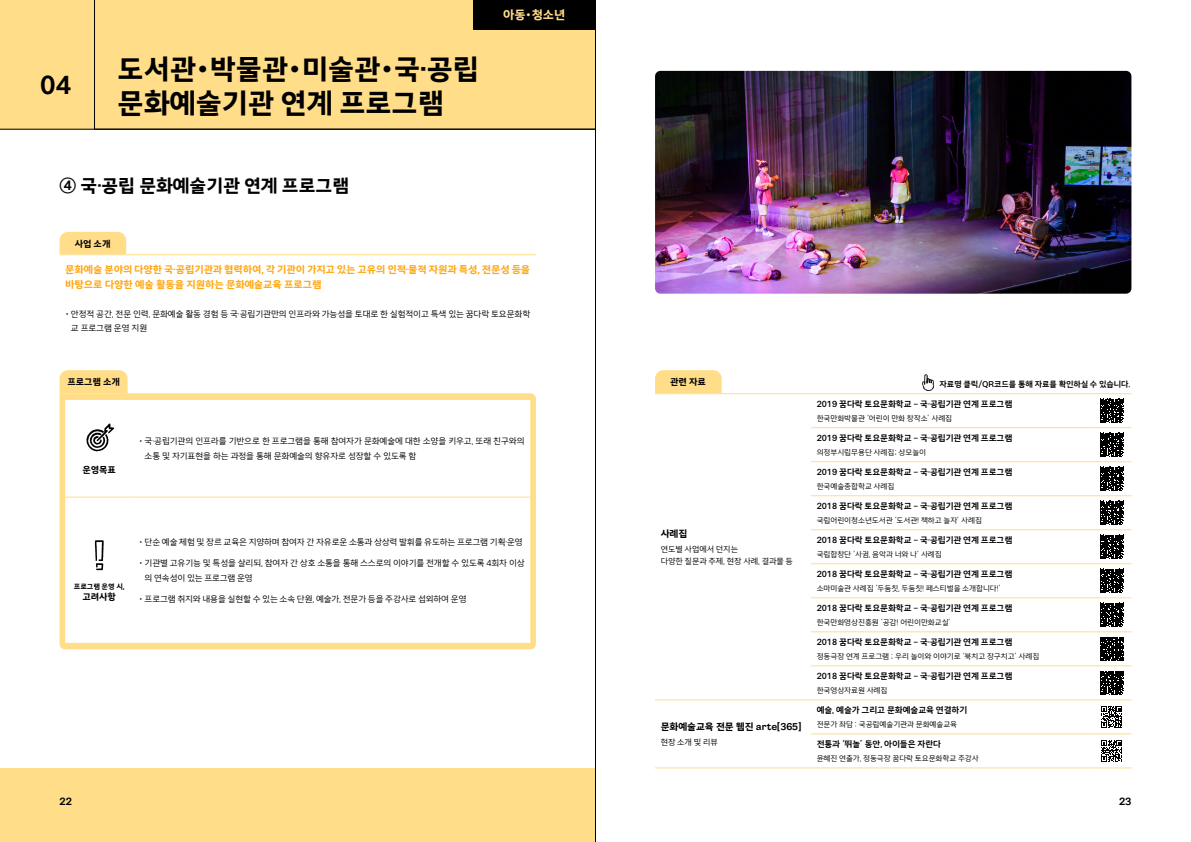
<style>
.page{position:relative;width:1191px;height:842px;background:#fff}
.page>*{position:absolute;margin:0;border:0;box-sizing:border-box;transform-origin:0 0}
.t1{font:28px/33.6px "Happiness Sans Print Title";color:#000}
.t2{font:25px "Happiness Sans Print Title";color:#000}
.t3{font:18px "Happiness Sans Print Title";color:#000}
.t4{font:12px "Happiness Sans Print Title";color:#ffdd89}
.t5{font:10px/15px "Happiness Sans Print Title";color:#ffa815}
.t6{font:10px "Happiness Sans Print Title";color:#000}
.t7{font:9.5px "Happiness Sans Print Title";color:#000}
.t8{font:9px "Happiness Sans Print Title";color:#000}
.t9{font:8.5px/15px "Happiness Sans Print Regular";color:#000}
.t10{font:8.5px "Happiness Sans Print Bold";color:#000}
.t11{font:8px/11.5px "Happiness Sans Print Regular";color:#000}
.t12{font:8px "Happiness Sans Print Bold";color:#000}
.t13{font:7.5px "Happiness Sans Print Regular";color:#000}
.t14{font:7px "Happiness Sans Print Title";color:#000}
</style>
<div class="page">
<div style="left:0;top:0;width:595px;height:130px;background:#ffdd89"></div>
<hr style="left:0;top:129px;width:595px;height:1px;background:#000">
<div style="left:473px;top:0;width:122px;height:29px;background:#000"></div>
<hr style="left:94px;top:0;width:1px;height:129px;background:#000">
<div style="left:0;top:768px;width:595px;height:74px;background:#ffdd89"></div>
<svg style="left:60px;top:232px;width:66px;height:22px"></svg>
<hr style="left:60px;top:254px;width:476px;height:1px;background:#ffdd89">
<svg style="left:60px;top:370px;width:68px;height:23px;background:#ffde8c"></svg>
<svg style="left:60px;top:393px;width:476px;height:256px;background:#ffdd8c"></svg>
<svg style="left:65px;top:400px;width:465px;height:243px"></svg>
<hr style="left:133px;top:497px;width:397px;height:1px;background:#ffdd89">
<hr style="left:65px;top:497px;width:68px;height:1px;background:#ffdd89">
<hr style="left:65px;top:399px;width:68px;height:1px;background:#ffdd89">
<hr style="left:133px;top:399px;width:397px;height:1px;background:#ffdd89">
<hr style="left:65px;top:643px;width:68px;height:1px;background:#ffdd89">
<hr style="left:133px;top:643px;width:397px;height:1px;background:#ffdd89">
<svg style="left:86px;top:423px;width:29px;height:29px"></svg>
<svg style="left:95px;top:540px;width:9px;height:30px"></svg>
<div style="left:655px;top:370px;width:66px;height:23px;background:#ffdd89"></div>
<hr style="left:655px;top:767px;width:156px;height:1px;background:#ffdd89">
<hr style="left:655px;top:699px;width:156px;height:1px;background:#ffdd89">
<hr style="left:655px;top:393px;width:156px;height:1px;background:#ffdd89">
<hr style="left:811px;top:427px;width:280px;height:1px;background:#ffdd89">
<hr style="left:1091px;top:427px;width:40px;height:1px;background:#ffdd89">
<hr style="left:811px;top:461px;width:280px;height:1px;background:#ffdd89">
<hr style="left:1091px;top:461px;width:40px;height:1px;background:#ffdd89">
<hr style="left:811px;top:495px;width:280px;height:1px;background:#ffdd89">
<hr style="left:1091px;top:495px;width:40px;height:1px;background:#ffdd89">
<hr style="left:811px;top:529px;width:280px;height:1px;background:#ffdd89">
<hr style="left:1091px;top:529px;width:40px;height:1px;background:#ffdd89">
<hr style="left:811px;top:563px;width:280px;height:1px;background:#ffdd89">
<hr style="left:1091px;top:563px;width:40px;height:1px;background:#ffdd89">
<hr style="left:811px;top:597px;width:280px;height:1px;background:#ffdd89">
<hr style="left:1091px;top:597px;width:40px;height:1px;background:#ffdd89">
<hr style="left:811px;top:631px;width:280px;height:1px;background:#ffdd89">
<hr style="left:1091px;top:631px;width:40px;height:1px;background:#ffdd89">
<hr style="left:811px;top:665px;width:280px;height:1px;background:#ffdd89">
<hr style="left:1091px;top:665px;width:40px;height:1px;background:#ffdd89">
<hr style="left:811px;top:699px;width:280px;height:1px;background:#ffdd89">
<hr style="left:1091px;top:699px;width:40px;height:1px;background:#ffdd89">
<hr style="left:811px;top:733px;width:280px;height:1px;background:#ffdd89">
<hr style="left:1091px;top:733px;width:40px;height:1px;background:#ffdd89">
<hr style="left:811px;top:767px;width:280px;height:1px;background:#ffdd89">
<hr style="left:1091px;top:767px;width:40px;height:1px;background:#ffdd89">
<hr style="left:811px;top:393px;width:280px;height:1px;background:#ffdd89">
<hr style="left:1091px;top:393px;width:40px;height:1px;background:#ffdd89">
<svg style="left:1100px;top:399px;width:23px;height:24px"></svg>
<svg style="left:1100px;top:433px;width:23px;height:24px"></svg>
<svg style="left:1100px;top:467px;width:23px;height:24px"></svg>
<svg style="left:1100px;top:501px;width:23px;height:24px"></svg>
<svg style="left:1100px;top:535px;width:23px;height:24px"></svg>
<svg style="left:1100px;top:569px;width:23px;height:24px"></svg>
<svg style="left:1100px;top:603px;width:23px;height:24px"></svg>
<svg style="left:1100px;top:637px;width:23px;height:24px"></svg>
<svg style="left:1100px;top:671px;width:23px;height:24px"></svg>
<svg style="left:1101px;top:706px;width:21px;height:22px"></svg>
<svg style="left:1101px;top:740px;width:21px;height:22px"></svg>
<svg style="left:922px;top:374px;width:12px;height:17px"></svg>
<img style="left:655px;top:71px;width:476px;height:223px">
<hr style="left:595px;top:0;width:1px;height:842px;background:#000">
<h2 class="t2" style="left:40px;top:69px;width:32px">04</h2>
<h1 class="t1" style="left:118px;top:52px;width:363px">도서관•박물관•미술관•국·공립 문화예술기관 연계 프로그램</h1>
<h3 class="t3" style="left:60px;top:174px;width:291px">④ 국·공립 문화예술기관 연계 프로그램</h3>
<h3 class="t4" style="left:503px;top:7px;width:63px">아동•청소년</h3>
<p class="t8" style="left:75px;top:238px;width:37px">사업 소개</p>
<p class="t5" style="left:65px;top:262px;width:466px">문화예술 분야의 다양한 국·공립기관과 협력하여, 각 기관이 가지고 있는 고유의 인적·물적 자원과 특성, 전문성 등을 바탕으로 다양한 예술 활동을 지원하는 문화예술교육 프로그램</p>
<p class="t9" style="left:71px;top:307px;width:461px;line-height:14px;text-indent:-6px">• 안정적 공간, 전문 인력, 문화예술 활동 경험 등 국·공립기관만의 인프라와 가능성을 토대로 한 실험적이고 특색 있는 꿈다락 토요문화학 교 프로그램 운영 지원</p>
<p class="t8" style="left:67px;top:376px;width:54px">프로그램 소개</p>
<p class="t8" style="left:82px;top:464px;width:35px">운영목표</p>
<p class="t9" style="left:145px;top:433px;width:381px;text-indent:-6px">• 국·공립기관의 인프라를 기반으로 한 프로그램을 통해 참여자가 문화예술에 대한 소양을 키우고, 또래 친구와의 소통 및 자기표현을 하는 과정을 통해 문화예술의 향유자로 성장할 수 있도록 함</p>
<p class="t14" style="left:74px;top:582px;width:52px">프로그램 운영 시,</p>
<p class="t8" style="left:82px;top:591px;width:35px">고려사항</p>
<p class="t9" style="left:139px;top:534px;width:385px">• 단순 예술 체험 및 장르 교육은 지양하며 참여자 간 자유로운 소통과 상상력 발휘를 유도하는 프로그램 기획·운영</p>
<p class="t9" style="left:145px;top:555px;width:381px;text-indent:-6px">• 기관별 고유기능 및 특성을 살리되, 참여자 간 상호 소통을 통해 스스로의 이야기를 전개할 수 있도록 4회차 이상 의 연속성이 있는 프로그램 운영</p>
<p class="t9" style="left:139px;top:591px;width:329px">• 프로그램 취지와 내용을 실현할 수 있는 소속 단원, 예술가, 전문가 등을 주강사로 섭외하여 운영</p>
<p class="t6" style="left:60px;top:794px;width:14px">22</p>
<p class="t8" style="left:670px;top:376px;width:37px">관련 자료</p>
<p class="t7" style="left:660px;top:527px;width:28px">사례집</p>
<p class="t11" style="left:660px;top:544px;width:134px">연도별 사업에서 던지는<br>다양한 질문과 주제, 현장 사례, 결과물 등</p>
<p class="t7" style="left:660px;top:720px;width:142px">문화예술교육 전문 웹진 arte[365]</p>
<p class="t11" style="left:660px;top:736px;width:59px">현장 소개 및 리뷰</p>
<p class="t12" style="left:939px;top:379px;width:192px">자료명 클릭/QR코드를 통해 자료를 확인하실 수 있습니다.</p>
<p class="t10" style="left:816px;top:398px;width:197px">2019 꿈다락 토요문화학교 – 국·공립기관 연계 프로그램</p>
<p class="t13" style="left:816px;top:413px;width:137px">한국만화박물관 ‘어린이 만화 창작소’ 사례집</p>
<p class="t10" style="left:816px;top:432px;width:197px">2019 꿈다락 토요문화학교 – 국·공립기관 연계 프로그램</p>
<p class="t13" style="left:816px;top:447px;width:111px">의정부시립무용단 사례집; 상모놀이</p>
<p class="t10" style="left:816px;top:466px;width:197px">2019 꿈다락 토요문화학교 – 국·공립기관 연계 프로그램</p>
<p class="t13" style="left:816px;top:481px;width:79px">한국예술종합학교 사례집</p>
<p class="t10" style="left:816px;top:501px;width:197px">2018 꿈다락 토요문화학교 – 국·공립기관 연계 프로그램</p>
<p class="t13" style="left:816px;top:515px;width:167px">국립어린이청소년도서관 ‘도서관! 책하고 놀자’ 사례집</p>
<p class="t10" style="left:816px;top:535px;width:197px">2018 꿈다락 토요문화학교 – 국·공립기관 연계 프로그램</p>
<p class="t13" style="left:816px;top:549px;width:126px">국립합창단 ‘사귐, 음악과 너와 나’ 사례집</p>
<p class="t10" style="left:816px;top:569px;width:197px">2018 꿈다락 토요문화학교 – 국·공립기관 연계 프로그램</p>
<p class="t13" style="left:816px;top:583px;width:186px">소마미술관 사례집 ‘두둠칫, 두둠칫! 페스티벌을 소개합니다!’</p>
<p class="t10" style="left:816px;top:603px;width:197px">2018 꿈다락 토요문화학교 – 국·공립기관 연계 프로그램</p>
<p class="t13" style="left:816px;top:617px;width:136px">한국만화영상진흥원 ‘공감! 어린이만화교실’</p>
<p class="t10" style="left:816px;top:637px;width:197px">2018 꿈다락 토요문화학교 – 국·공립기관 연계 프로그램</p>
<p class="t13" style="left:816px;top:651px;width:224px">정동극장 연계 프로그램 ; 우리 놀이와 이야기로 ‘북치고 장구치고’ 사례집</p>
<p class="t10" style="left:816px;top:671px;width:197px">2018 꿈다락 토요문화학교 – 국·공립기관 연계 프로그램</p>
<p class="t13" style="left:816px;top:685px;width:72px">한국영상자료원 사례집</p>
<p class="t10" style="left:816px;top:705px;width:152px">예술, 예술가 그리고 문화예술교육 연결하기</p>
<p class="t13" style="left:816px;top:719px;width:142px">전문가 좌담 : 국공립예술기관과 문화예술교육</p>
<p class="t10" style="left:816px;top:739px;width:126px">전통과 ‘뛰놀’ 동안, 아이들은 자란다</p>
<p class="t13" style="left:816px;top:753px;width:164px">윤혜진 연출가, 정동극장 꿈다락 토요문화학교 주강사</p>
<p class="t6" style="left:1119px;top:794px;width:14px">23</p>
</div>
